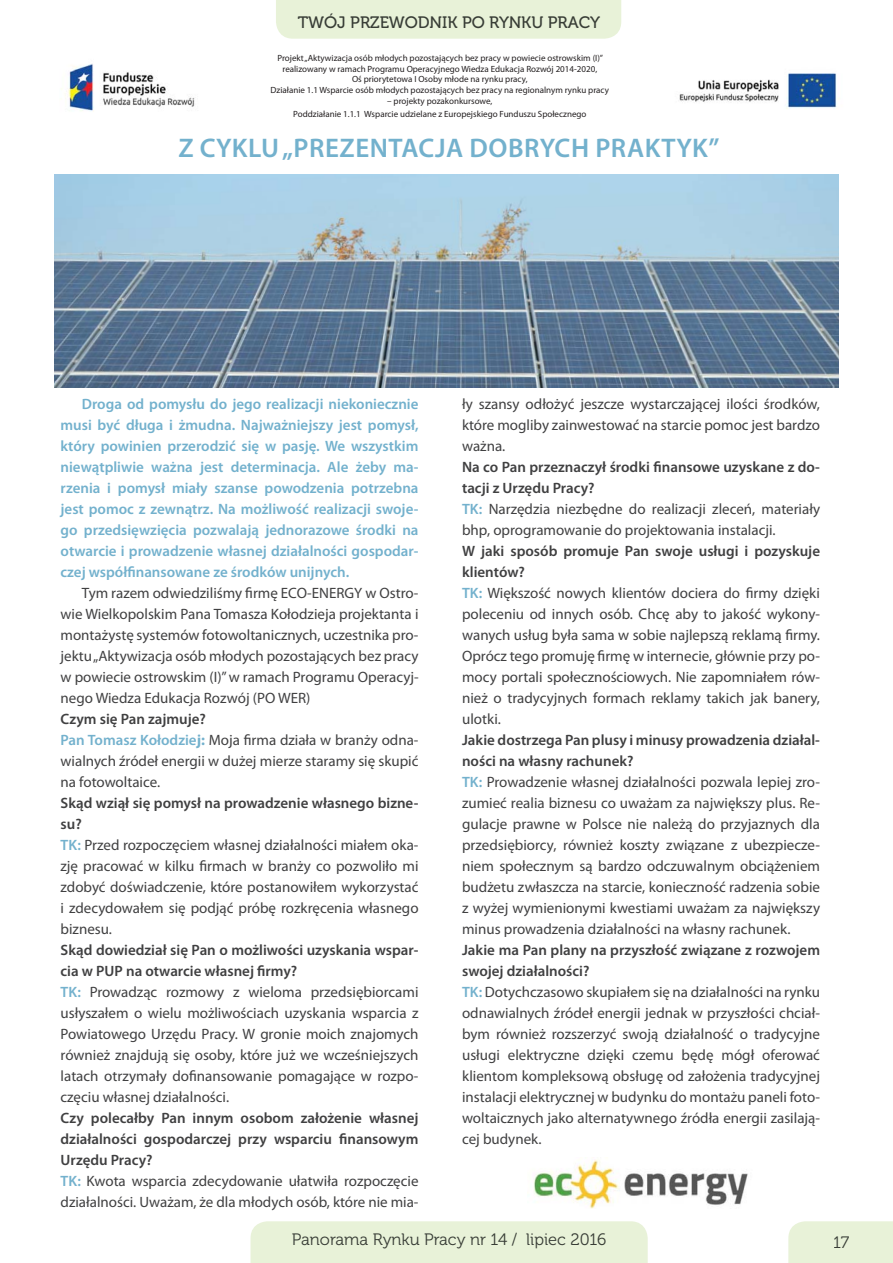
<style>
.page{position:relative;width:893px;height:1263px;background:#fff}
.page>*{position:absolute;margin:0;border:0;box-sizing:border-box;transform-origin:0 0}
.t1{font:600 27px "Myriad Pro";letter-spacing:.02em;color:#73b1cd}
.t2{font:19.5px "Museo 300";color:#231f20}
.t3{font:16.5px "Museo 300";color:#383d36}
.t4{font:16.5px "Museo 500";color:#383d36}
.t5{font:15px/21px "Myriad Pro";color:#404041}
.t6{font:600 15px/21px "Myriad Pro";color:#73b1cd;text-align:justify}
.t7{font:600 15px/21px "Myriad Pro";color:#404041}
.t8{font:9px/10.8px "Myriad Pro";color:#231f20;text-align:center}
.s1{font-weight:600}
.s2{font-weight:600;color:#73b1cd}
.s3{font-weight:700;color:#73b1cd}
.s4{color:#73b1cd}
.s5{font-weight:400}
</style>
<div class="page">
<div style="left:276px;top:0;width:345px;height:39px;background:#e8f2d8"></div>
<div style="left:251px;top:1221px;width:397px;height:42px;background:#e8f2d8"></div>
<div style="left:788px;top:1221px;width:105px;height:42px;background:#e8f2d8"></div>
<div style="left:298px;top:14px;width:302px;height:15px;background:#e8f2d8"></div>
<div style="left:293px;top:1232px;width:313px;height:16px;background:#e8f2d8"></div>
<div style="left:834px;top:1236px;width:15px;height:12px;background:#e8f2d8"></div>
<img style="left:54px;top:175px;width:785px;height:213px">
<img style="left:534px;top:1160px;width:214px;height:49px">
<img style="left:61px;top:64px;width:134px;height:48px">
<img style="left:679px;top:73px;width:160px;height:36px">
<p class="t4" style="left:298px;top:13px;width:304px">TWÓJ PRZEWODNIK PO RYNKU PRACY</p>
<p class="t8" style="left:271px;top:53px;width:340px">Projekt „Aktywizacja osób młodych pozostających bez pracy w powiecie ostrowskim (I)” realizowany w ramach Programu Operacyjnego Wiedza Edukacja Rozwój 2014-2020,<br>Oś priorytetowa I Osoby młode na rynku pracy,<br>Działanie 1.1 Wsparcie osób młodych pozostających bez pracy na regionalnym rynku pracy</p>
<p class="t8" style="left:293px;top:96px;width:295px;line-height:12.6px">– projekty pozakonkursowe,<br>Poddziałanie 1.1.1 Wsparcie udzielane z Europejskiego Funduszu Społecznego</p>
<h1 class="t1" style="left:178px;top:138px;width:543px">Z CYKLU „PREZENTACJA DOBRYCH PRAKTYK”</h1>
<p class="t6" style="left:61px;top:395px;width:359px;text-indent:21px">Droga od pomysłu do jego realizacji niekoniecznie musi być długa i żmudna. Najważniejszy jest pomysł, który powinien przerodzić się w pasję. We wszystkim niewątpliwie ważna jest determinacja. Ale żeby ma&shy;rzenia i pomysł miały szanse powodzenia potrzebna jest pomoc z zewnątrz. Na możliwość realizacji swoje&shy;go przedsięwzięcia pozwalają jednorazowe środki na otwarcie i prowadzenie własnej działalności gospodar&shy;czej współfinansowane ze środków unijnych.</p>
<p class="t5" style="left:61px;top:584px;width:360px;text-align:justify;text-indent:21px">Tym razem odwiedziliśmy firmę ECO-ENERGY w Ostro&shy;wie Wielkopolskim Pana Tomasza Kołodzieja projektanta i montażystę systemów fotowoltanicznych, uczestnika pro&shy;jektu „Aktywizacja osób młodych pozostających bez pracy w powiecie ostrowskim (I)” w ramach Programu Operacyj&shy;nego Wiedza Edukacja Rozwój (PO WER)</p>
<p class="t5" style="left:61px;top:710px;width:359px"><span class="s1">Czym się Pan zajmuje?<br></span><span class="s2">Pan Tomasz Kołodzie</span><span class="s3">j:</span> Moja firma działa w branży odna&shy;wialnych źródeł energii w dużej mierze staramy się skupić na fotowoltaice.</p>
<p class="t5" style="left:61px;top:794px;width:359px"><span class="s1">Skąd wziął się pomysł na prowadzenie własnego bizne&shy;su?<br></span><span class="s2">TK:</span> Przed rozpoczęciem własnej działalności miałem oka&shy;zję pracować w kilku firmach w branży co pozwoliło mi zdobyć doświadczenie, które postanowiłem wykorzystać i zdecydowałem się podjąć próbę rozkręcenia własnego biznesu.</p>
<p class="t5" style="left:61px;top:941px;width:359px"><span class="s1">Skąd dowiedział się Pan o możliwości uzyskania wspar&shy;cia w PUP na otwarcie własnej firmy?<br></span><span class="s2">TK:</span> Prowadząc rozmowy z wieloma przedsiębiorcami usłyszałem o wielu możliwościach uzyskania wsparcia z Powiatowego Urzędu Pracy. W gronie moich znajomych również znajdują się osoby, które już we wcześniejszych latach otrzymały dofinansowanie pomagające w rozpo&shy;częciu własnej działalności.</p>
<p class="t7" style="left:61px;top:1109px;width:359px">Czy polecałby Pan innym osobom założenie własnej działalności gospodarczej przy wsparciu finansowym Urzędu Pracy?<br><span class="s4">TK:</span> <span class="s5">Kwota wsparcia zdecydowanie ułatwiła rozpoczęcie działalności. Uważam, że dla młodych osób, które nie mia-</span></p>
<p class="t5" style="left:462px;top:395px;width:359px;text-align:justify">ły szansy odłożyć jeszcze wystarczającej ilości środków, które mogliby zainwestować na starcie pomoc jest bardzo ważna.</p>
<p class="t5" style="left:462px;top:458px;width:359px"><span class="s1">Na co Pan przeznaczył środki finansowe uzyskane z do&shy;tacji z Urzędu Pracy?<br></span><span class="s2">TK:</span> Narzędzia niezbędne do realizacji zleceń, materiały bhp, oprogramowanie do projektowania instalacji.</p>
<p class="t5" style="left:462px;top:542px;width:359px"><span class="s1">W jaki sposób promuje Pan swoje usługi i pozyskuje klientów?<br></span><span class="s2">TK:</span> Większość nowych klientów dociera do firmy dzięki poleceniu od innych osób. Chcę aby to jakość wykony&shy;wanych usług była sama w sobie najlepszą reklamą firmy.<br>Oprócz tego promuję firmę w internecie, głównie przy po&shy;mocy portali społecznościowych. Nie zapomniałem rów&shy;nież o tradycyjnych formach reklamy takich jak banery, ulotki.</p>
<p class="t5" style="left:462px;top:731px;width:359px"><span class="s1">Jakie dostrzega Pan plusy i minusy prowadzenia działal&shy;ności na własny rachunek?<br></span><span class="s2">TK:</span> Prowadzenie własnej działalności pozwala lepiej zro&shy;zumieć realia biznesu co uważam za największy plus. Re&shy;gulacje prawne w Polsce nie należą do przyjaznych dla przedsiębiorcy, również koszty związane z ubezpiecze&shy;niem społecznym są bardzo odczuwalnym obciążeniem budżetu zwłaszcza na starcie, konieczność radzenia sobie z wyżej wymienionymi kwestiami uważam za największy minus prowadzenia działalności na własny rachunek.</p>
<p class="t5" style="left:462px;top:941px;width:359px"><span class="s1">Jakie ma Pan plany na przyszłość związane z rozwojem swojej działalności?<br></span><span class="s2">TK:</span> Dotychczasowo skupiałem się na działalności na rynku odnawialnych źródeł energii jednak w przyszłości chciał&shy;bym również rozszerzyć swoją działalność o tradycyjne usługi elektryczne dzięki czemu będę mógł oferować klientom kompleksową obsługę od założenia tradycyjnej instalacji elektrycznej w budynku do montażu paneli foto&shy;woltaicznych jako alternatywnego źródła energii zasilają&shy;cej budynek.</p>
<p class="t3" style="left:292px;top:1229px;width:316px">Panorama Rynku Pracy nr 14 / lipiec 2016</p>
<p class="t3" style="left:833px;top:1232px;width:18px">17</p>
<h2 class="t2" style="left:839px;top:1229px;width:21px">17</h2>
</div>
